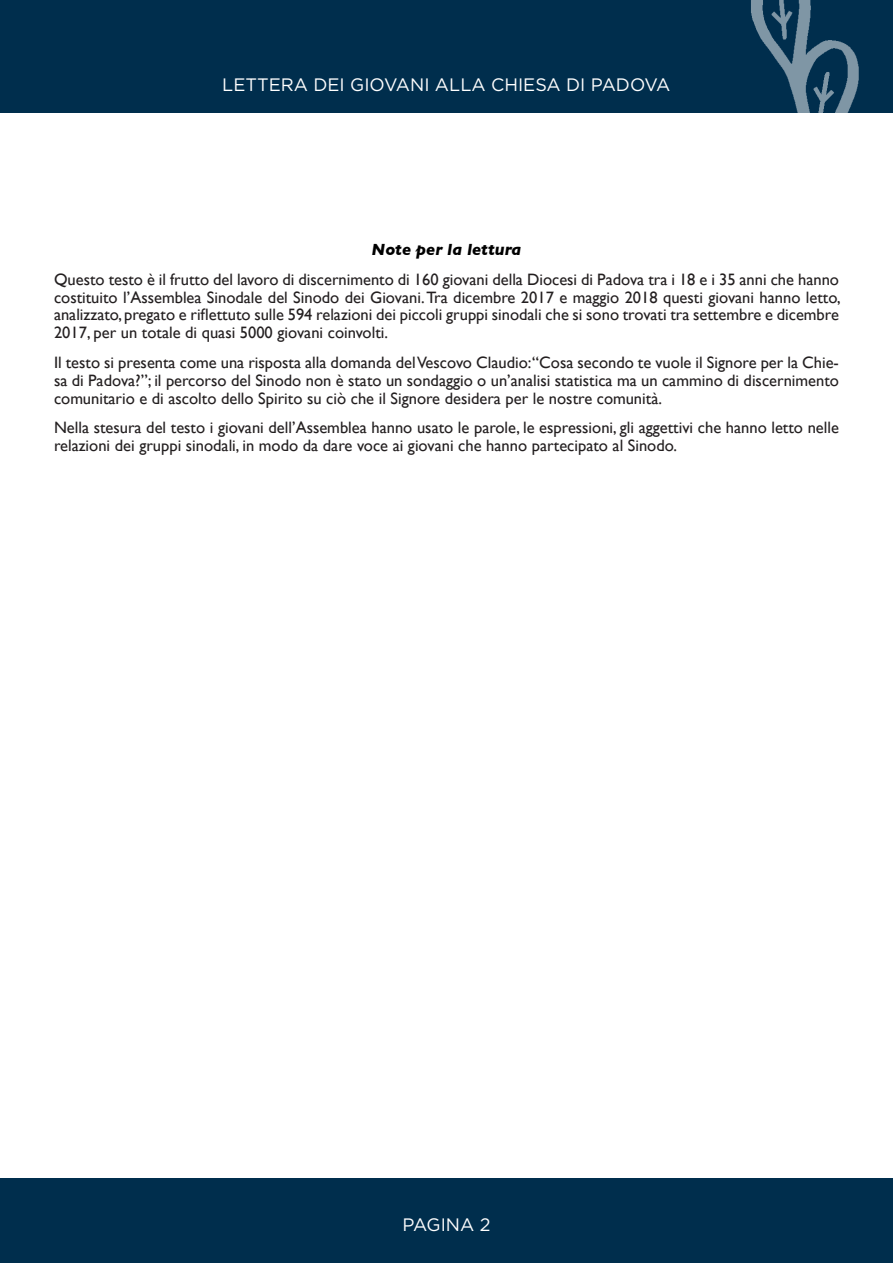
<style>
.page{position:relative;width:893px;height:1263px;background:#fff}
.page>*{position:absolute;margin:0;border:0;box-sizing:border-box;transform-origin:0 0}
.t1{font:18px "Gotham";color:#fff}
.Normale1{font:16.5px/17.9px "Gill Sans";color:#231f20;text-align:justify}
.Normale1-2{font:italic 700 16.5px "Gill Sans";color:#000}
</style>
<div class="page">
<div style="left:0;top:0;width:893px;height:113px;background:#002e4d"></div>
<div style="left:0;top:1179px;width:893px;height:84px;background:#002e4d"></div>
<img style="left:751px;top:0;width:108px;height:113px">
<p class="t1" style="left:222px;top:73px;width:450px">LETTERA DEI GIOVANI ALLA CHIESA DI PADOVA</p>
<p class="Normale1-2" style="left:372px;top:240px;width:151px">Note per la lettura</p>
<p class="Normale1" style="left:54px;top:270px;width:788px">Questo testo è il frutto del lavoro di discernimento di 160 giovani della Diocesi di Padova tra i 18 e i 35 anni che hanno costituito l’Assemblea Sinodale del Sinodo dei Giovani. Tra dicembre 2017 e maggio 2018 questi giovani hanno letto, analizzato, pregato e riflettuto sulle 594 relazioni dei piccoli gruppi sinodali che si sono trovati tra settembre e dicembre 2017, per un totale di quasi 5000 giovani coinvolti.</p>
<p class="Normale1" style="left:54px;top:353px;width:786px">Il testo si presenta come una risposta alla domanda del Vescovo Claudio:“Cosa secondo te vuole il Signore per la Chie&shy;sa di Padova?”; il percorso del Sinodo non è stato un sondaggio o un’analisi statistica ma un cammino di discernimento comunitario e di ascolto dello Spirito su ciò che il Signore desidera per le nostre comunità.</p>
<p class="Normale1" style="left:54px;top:419px;width:786px">Nella stesura del testo i giovani dell’Assemblea hanno usato le parole, le espressioni, gli aggettivi che hanno letto nelle relazioni dei gruppi sinodali, in modo da dare voce ai giovani che hanno partecipato al Sinodo.</p>
<p class="t1" style="left:402px;top:1213px;width:90px">PAGINA 2</p>
</div>
